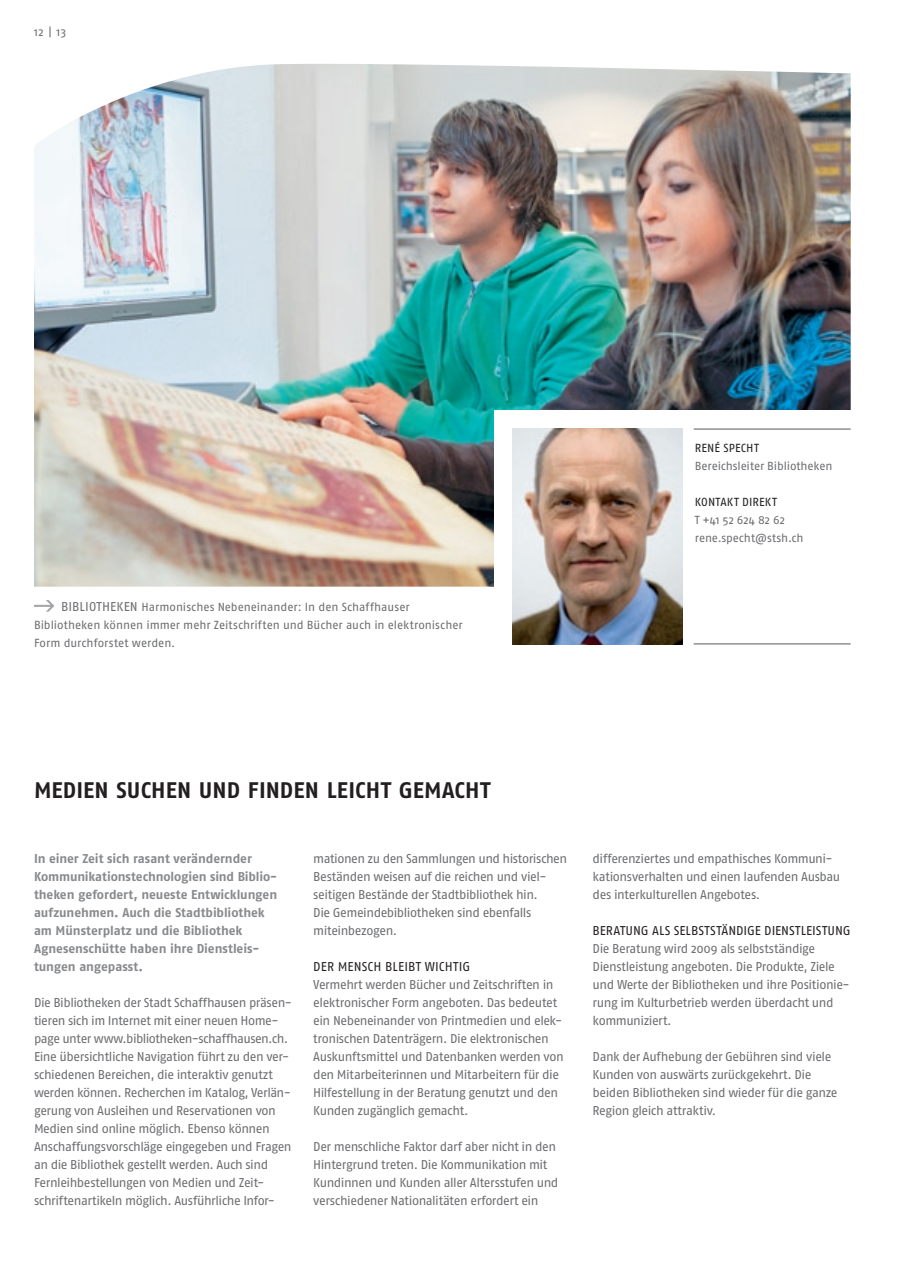
<style>
.page{position:relative;width:906px;height:1285px;background:#fff}
.page>*{position:absolute;margin:0;border:0;box-sizing:border-box;transform-origin:0 0}
.t1{font:700 22.5px "Fago No";letter-spacing:.01em;color:#231f20}
.t2{font:12.75px/18px "Fago No";letter-spacing:-.035em;color:#6c6d70}
.t3{font:700 12.75px/18px "Fago No";letter-spacing:-.01em;color:#87898c}
.t4{font:12.75px "Fago No";letter-spacing:.01em;color:#231f20}
.t5{font:11.7px/18px "Fago No";letter-spacing:-.005em;color:#6c6d70}
.t6{font:11.7px "Fago No";letter-spacing:.01em;color:#231f20}
.s1{font-size:12.75px}
</style>
<div class="page">
<img style="left:34px;top:64px;width:816px;height:522px">
<svg style="left:34px;top:600px;width:20px;height:11px"></svg>
<div style="left:494px;top:410px;width:377px;height:241px;background:#fff"></div>
<hr style="left:693px;top:643px;width:157px;height:1px;background:#8e9093">
<hr style="left:693px;top:428px;width:157px;height:2px;background:#8e9093">
<img style="left:512px;top:428px;width:170px;height:216px">
<p class="t5" style="left:34px;top:23px;width:34px">12 | 13</p>
<p class="t5" style="left:34px;top:597px;width:430px;text-indent:27px"><span class="s1">Bibliotheken</span> Harmonisches Nebeneinander: I n den Schaffhauser<br>Bibliotheken können immer mehr Zeitschriften und Bücher auch in elektronischer<br>Form durchforstet werden.</p>
<p class="t6" style="left:695px;top:441px;width:65px">ren é specht</p>
<p class="t5" style="left:695px;top:456px;width:139px">Bereichsleiter Bibliotheken</p>
<p class="t6" style="left:695px;top:495px;width:84px">Kontakt DIRE KT</p>
<p class="t5" style="left:695px;top:510px;width:110px">T +41 52 624 82 62 rene.specht@stsh.ch</p>
<h1 class="t1" style="left:34px;top:777px;width:458px">Medien suchen und finden leicht gemacht</h1>
<p class="t3" style="left:34px;top:849px;width:245px">In einer Zeit sich rasant verändernder Kommunikationstechnologien sind Biblio&shy;theken gefordert, neueste Entwicklungen aufzunehmen. Auch die Stadtbibliothek am Münsterplatz und die Bibliothek Agnesenschütte haben ihre Dienstleis&shy;tungen angepasst.</p>
<p class="t2" style="left:34px;top:993px;width:259px">Die Bibliotheken der Stadt Schaffhausen präsen&shy;tieren sich im I nternet mit einer neuen Home&shy;page unter www.bibliotheken-schaffhausen.ch.<br>Eine übersichtliche Navigation führt zu den ver&shy;schiedenen Bereichen, die interaktiv genutzt werden können. Recherchen im Katalog, Verlän&shy;gerung von Ausleihen und Reservationen von Medien sind online möglich. Ebenso können Anschaffungsvorschläge eingegeben und Fragen an die Bibliothek gestellt werden. Auch sind Fernleihbestellungen von Medien und Zeit&shy;schriftenartikeln möglich. Ausführliche I nfor-</p>
<p class="t2" style="left:313px;top:849px;width:255px">mationen zu den Sammlungen und historischen Beständen weisen auf die reichen und viel&shy;seitigen Bestände der Stadtbibliothek hin.<br>Die Gemeindebibliotheken sind ebenfalls miteinbezogen.</p>
<p class="t4" style="left:313px;top:959px;width:156px">DER Mensch bleibt wichtig</p>
<p class="t2" style="left:313px;top:975px;width:252px">Vermehrt werden Bücher und Zeitschriften in elektronischer Form angeboten. Das bedeutet ein Nebeneinander von Printmedien und elek&shy;tronischen Datenträgern. Die elektronischen Auskunftsmittel und Datenbanken werden von den Mitarbeiterinnen und Mitarbeitern für die Hilfestellung in der Beratung genutzt und den Kunden zugänglich gemacht.</p>
<p class="t2" style="left:313px;top:1137px;width:247px">Der menschliche Faktor darf aber nicht in den Hintergrund treten. Die Kommunikation mit Kundinnen und Kunden aller Altersstufen und verschiedener Nationalitäten erfordert ein</p>
<p class="t2" style="left:592px;top:849px;width:249px">differenziertes und empathisches Kommuni&shy;kationsverhalten und einen laufenden Ausbau des interkulturellen Angebotes.</p>
<p class="t4" style="left:592px;top:923px;width:41px">Beratung</p>
<p class="t4" style="left:652px;top:923px;width:184px">als selbstSTänd ige Dienstleistung</p>
<p class="t2" style="left:592px;top:939px;width:259px">Die Beratung wird 2009 als selbstständige Dienstleistung angeboten. Die Produkte, Ziele und Werte der Bibliotheken und ihre Positionie&shy;rung im Kulturbetrieb werden überdacht und kommuniziert.</p>
<p class="t2" style="left:592px;top:1047px;width:246px">Dank der Aufhebung der Gebühren sind viele Kunden von auswärts zurückgekehrt. Die beiden Bibliotheken sind wieder für die ganze Region gleich attraktiv.</p>
</div>
